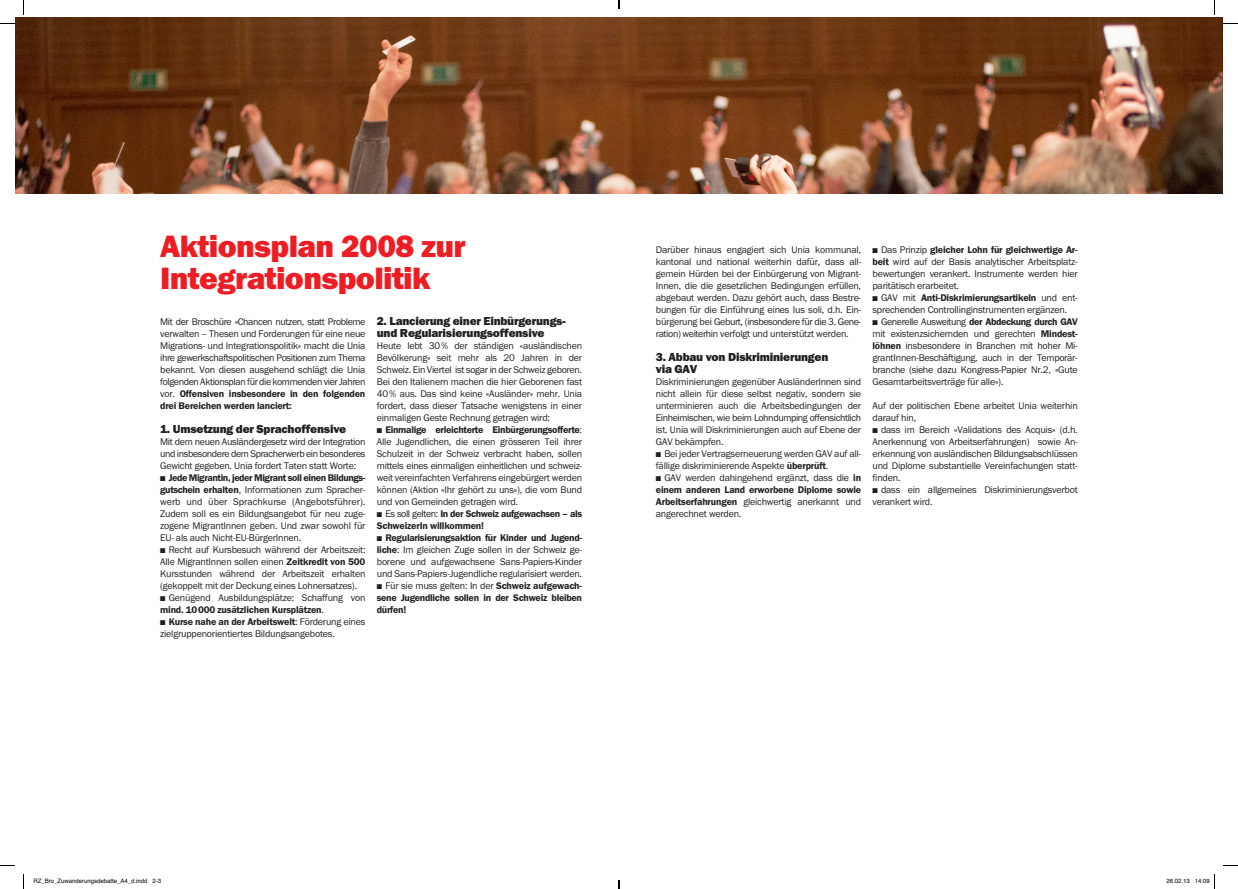
<style>
.page{position:relative;width:1238px;height:889px;background:#fff}
.page>*{position:absolute;margin:0;border:0;box-sizing:border-box;transform-origin:0 0}
.t1{font:32px/32px "Franklin Got URWT Hea";letter-spacing:-.02em;color:#ee1d23}
.Untertitel{font:12px/12px "Franklin Got URWT Hea";letter-spacing:-.02em;color:#231f20}
.Lauftext{font:10px/12px "Franklin Got URWT Boo";letter-spacing:-.02em;color:#231f20;text-align:justify}
.Lauftext-2{font:10px/12px "Franklin Got URWT Dem";letter-spacing:-.03em;color:#231f20}
.t2{font:6px "Helvetica";color:#000}
.s1{font-family:"Franklin Got URWT Dem"}
.s2{font-family:"Franklin Got URWT Boo"}
</style>
<div class="page">
<img style="left:15px;top:18px;width:1208px;height:175px">
<svg style="left:0;top:23px;width:15px;height:1px"></svg>
<svg style="left:1223px;top:23px;width:15px;height:1px"></svg>
<svg style="left:0;top:865px;width:15px;height:1px"></svg>
<svg style="left:1223px;top:865px;width:15px;height:1px"></svg>
<svg style="left:23px;top:0;width:1px;height:15px"></svg>
<svg style="left:23px;top:874px;width:1px;height:15px"></svg>
<svg style="left:1214px;top:0;width:1px;height:15px"></svg>
<svg style="left:1214px;top:874px;width:1px;height:15px"></svg>
<svg style="left:618px;top:0;width:2px;height:9px"></svg>
<svg style="left:618px;top:880px;width:2px;height:9px"></svg>
<p class="t1" style="left:160px;top:231px;width:307px">Aktionsplan 2008 zur<br>Integrationspolitik</p>
<p class="Lauftext" style="left:160px;top:316px;width:207px">Mit der Broschüre «Chancen nutzen, statt Probleme verwalten – Thesen und Forderungen für eine neue Migrations- und Integrationspolitik» macht die Unia ihre gewerkschaftspolitischen Positionen zum Thema bekannt. Von diesen ausgehend schlägt die Unia folgenden Aktionsplan für die kommenden vier Jahren vor. <span class="s1">Offensiven insbesondere in den folgenden drei Bereichen werden lanciert:</span></p>
<p class="Untertitel" style="left:160px;top:423px;width:187px">1. Umsetzung der Sprachoffensive</p>
<p class="Lauftext" style="left:160px;top:436px;width:207px">Mit dem neuen Ausländergesetz wird der Integration und insbesondere dem Spracherwerb ein besonderes Gewicht gegeben. Unia fordert Taten statt Worte:</p>
<p class="Lauftext" style="left:160px;top:472px;width:207px">■ <span class="s1">Jede Migrantin, jeder Migrant soll einen Bildungs&shy;gutschein erhalten</span>, Informationen zum Spracher&shy;werb und über Sprachkurse (Angebotsführer).<br>Zudem soll es ein Bildungsangebot für neu zuge&shy;zogene MigrantInnen geben. Und zwar sowohl für EU- als auch Nicht-EU-BürgerInnen.</p>
<p class="Lauftext" style="left:160px;top:544px;width:207px">■ Recht auf Kursbesuch während der Arbeitszeit:<br>Alle MigrantInnen sollen einen <span class="s1">Zeitkredit von 500<br></span>Kursstunden während der Arbeitszeit erhalten (gekoppelt mit der Deckung eines Lohnersatzes).</p>
<p class="Lauftext" style="left:160px;top:592px;width:207px">■ Genügend Ausbildungsplätze: Schaffung von <span class="s1">mind. 10000 zusätzlichen Kursplätzen</span>.</p>
<p class="Lauftext" style="left:160px;top:616px;width:207px">■ <span class="s1">Kurse nahe an der Arbeitswelt</span>: Förderung eines zielgruppenorientiertes Bildungsangebotes.</p>
<p class="Untertitel" style="left:377px;top:315px;width:190px">2. Lancierung einer Einbürgerungs&shy;und Regularisierungsoffensive</p>
<p class="Lauftext" style="left:377px;top:340px;width:207px">Heute lebt 30% der ständigen «ausländischen Bevölkerung» seit mehr als 20 Jahren in der Schweiz. Ein Viertel ist sogar in der Schweiz geboren.<br>Bei den Italienern machen die hier Geborenen fast 40% aus. Das sind keine «Ausländer» mehr. Unia fordert, dass dieser Tatsache wenigstens in einer einmaligen Geste Rechnung getragen wird:</p>
<p class="Lauftext" style="left:377px;top:424px;width:207px">■ <span class="s1">Einmalige erleichterte Einbürgerungsofferte</span>:<br>Alle Jugendlichen, die einen grösseren Teil ihrer Schulzeit in der Schweiz verbracht haben, sollen mittels eines einmaligen einheitlichen und schweiz&shy;weit vereinfachten Verfahrens eingebürgert werden können (Aktion «Ihr gehört zu uns»), die vom Bund und von Gemeinden getragen wird.</p>
<p class="Lauftext-2" style="left:377px;top:508px;width:207px">■ <span class="s2">Es soll gelten:</span> In der Schweiz aufgewachsen – als<br>SchweizerIn willkommen!</p>
<p class="Lauftext" style="left:377px;top:532px;width:207px;text-align:left">■ <span class="s1">Regularisierungsaktion für Kinder und Jugend&shy;liche</span>: Im gleichen Zuge sollen in der Schweiz ge--- borene und aufgewachsene Sans-Papiers-Kinder und Sans-Papiers-Jugendliche regularisiert werden.</p>
<p class="Lauftext-2" style="left:377px;top:580px;width:207px;text-align:justify">■ <span class="s2">Für sie muss gelten: In der</span> Schweiz aufgewach&shy;sene Jugendliche sollen in der Schweiz bleiben dürfen!</p>
<p class="Lauftext" style="left:656px;top:244px;width:207px">Darüber hinaus engagiert sich Unia kommunal, kantonal und national weiterhin dafür, dass all&shy;gemein Hürden bei der Einbürgerung von Migrant-Innen, die die gesetzlichen Bedingungen erfüllen, abgebaut werden. Dazu gehört auch, dass Bestre&shy;bungen für die Einführung eines Ius soli, d.h. Ein&shy;bürgerung bei Geburt, (insbesondere für die 3. Gene&shy;ration) weiterhin verfolgt und unterstützt werden.</p>
<p class="Untertitel" style="left:656px;top:351px;width:174px">3. Abbau von Diskriminierungen via GAV</p>
<p class="Lauftext" style="left:656px;top:376px;width:207px">Diskriminierungen gegenüber AusländerInnen sind nicht allein für diese selbst negativ, sondern sie unterminieren auch die Arbeitsbedingungen der Einheimischen, wie beim Lohndumping offensichtlich ist. Unia will Diskriminierungen auch auf Ebene der GAV bekämpfen.</p>
<p class="Lauftext" style="left:656px;top:448px;width:207px">■ Bei jeder Vertragserneuerung werden GAV auf all&shy;fällige diskriminierende Aspekte <span class="s1">überprüft</span>.</p>
<p class="Lauftext" style="left:656px;top:472px;width:207px">■ GAV werden dahingehend ergänzt, dass die <span class="s1">in einem anderen Land erworbene Diplome sowie Arbeitserfahrungen</span> gleichwertig anerkannt und angerechnet werden.</p>
<p class="Lauftext" style="left:872px;top:244px;width:207px">■ Das Prinzip <span class="s1">gleicher Lohn für gleichwertige Ar&shy;beit</span> wird auf der Basis analytischer Arbeitsplatz&shy;bewertungen verankert. Instrumente werden hier paritätisch erarbeitet.</p>
<p class="Lauftext" style="left:872px;top:292px;width:207px">■ GAV mit <span class="s1">Anti-Diskrimierungsartikeln</span> und ent&shy;sprechenden Controllinginstrumenten ergänzen.</p>
<p class="Lauftext" style="left:872px;top:316px;width:207px">■ Generelle Ausweitung <span class="s1">der Abdeckung durch GAV </span>mit existenzsichernden und gerechten <span class="s1">Mindest&shy;löhnen</span> insbesondere in Branchen mit hoher Mi&shy;grantInnen-Beschäftigung, auch in der Temporär&shy;branche (siehe dazu Kongress-Papier Nr.2, «Gute Gesamtarbeitsverträge für alle»).</p>
<p class="Lauftext" style="left:872px;top:400px;width:207px">Auf der politischen Ebene arbeitet Unia weiterhin darauf hin,</p>
<p class="Lauftext" style="left:872px;top:424px;width:207px">■ dass im Bereich «Validations des Acquis» (d.h.<br>Anerkennung von Arbeitserfahrungen) sowie An&shy;erkennung von ausländischen Bildungsabschlüssen und Diplome substantielle Vereinfachungen statt&shy;finden.</p>
<p class="Lauftext" style="left:872px;top:484px;width:207px">■ dass ein allgemeines Diskriminierungsverbot verankert wird.</p>
<p class="t2" style="left:34px;top:876px;width:129px">RZ_Bro_Zuwanderungsdebatte_A4_d.indd 2-3</p>
<p class="t2" style="left:1166px;top:876px;width:45px">26.02.13 14:09</p>
</div>
